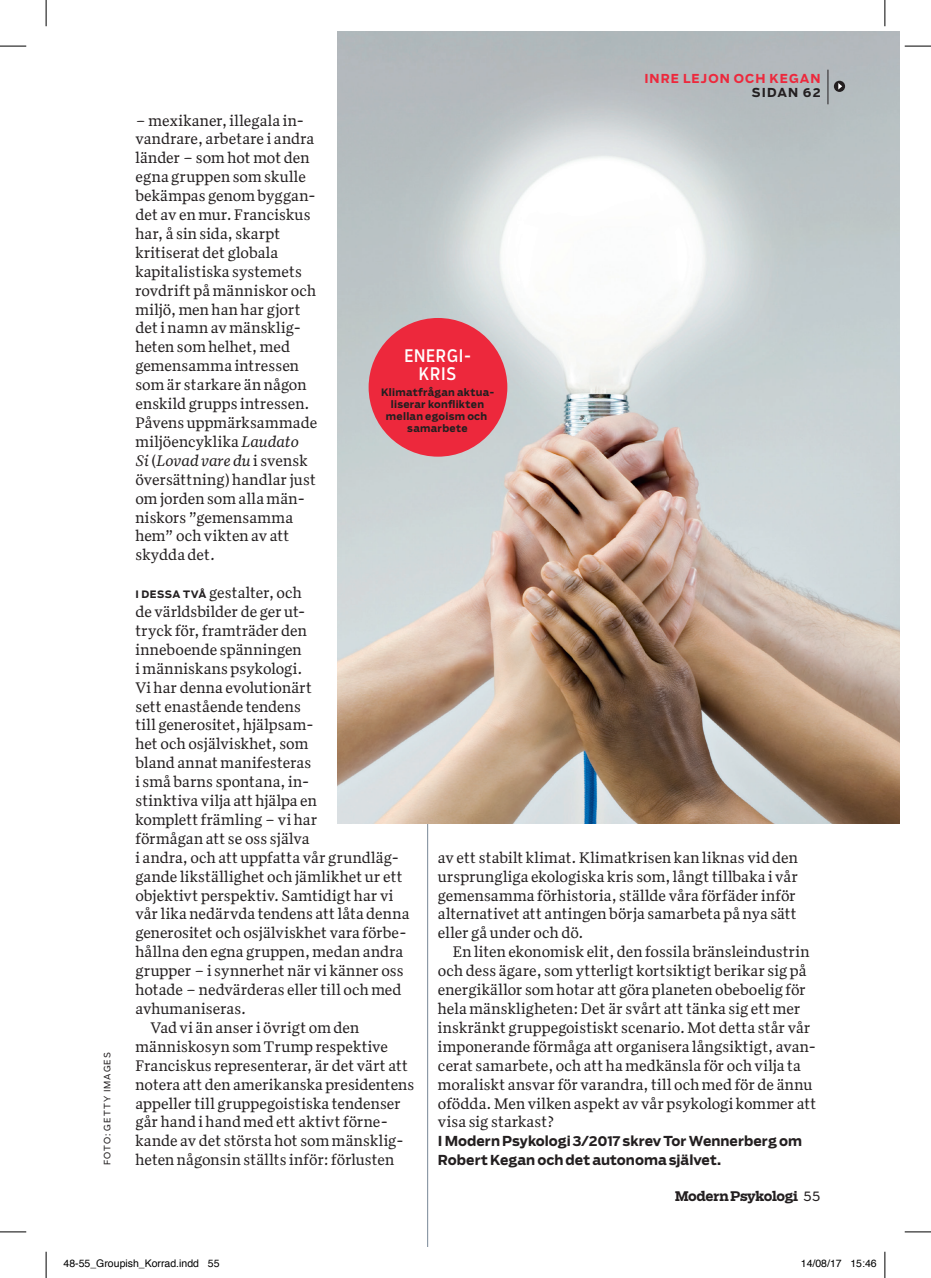
<style>
.page{position:relative;width:931px;height:1278px;background:#fff}
.page>*{position:absolute;margin:0;border:0;box-sizing:border-box;transform-origin:0 0}
.t1{font:17.15px/17.8px "Boomer Cond";letter-spacing:.045em;color:#fff;text-align:center}
.t2{font:15.75px/18.9px "Quiosco Two";letter-spacing:.005em;color:#231f20}
.t3{font:700 13.65px "Boomer";letter-spacing:-.005em;color:#231f20}
.t4{font:700 13.12px "Boomer Serif";letter-spacing:-.025em;color:#231f20}
.t5{font:700 12.25px "Boomer";letter-spacing:.085em;color:#ed283c}
.t6{font:700 12.25px "Boomer";letter-spacing:.095em;color:#231f20}
.t7{font:10.5px "Helvetica";color:#000}
.t8{font:700 10.15px/12.1px "Boomer";letter-spacing:.025em;color:#231f20;text-align:center}
.t9{font:8.75px "Boomer";letter-spacing:.115em;color:#231f20}
.s1{font-style:italic}
.s2{font-family:"Boomer";font-weight:700;font-size:10.15px}
.s3{font-family:"Boomer";font-weight:400}
</style>
<div class="page">
<hr style="left:427px;top:31px;width:1px;height:1216px;background:#798898">
<img style="left:337px;top:31px;width:562px;height:793px">
<div style="left:368px;top:318px;width:139px;height:139px;background:#ed283c;border-radius:50%"></div>
<div style="left:833px;top:81px;width:12px;height:11px;background:#231f20;border-radius:50%"></div>
<svg style="left:838px;top:83px;width:4px;height:7px"></svg>
<hr style="left:827px;top:70px;width:1px;height:34px;background:#231f20">
<svg style="left:0;top:46px;width:26px;height:1px"></svg>
<svg style="left:904px;top:46px;width:27px;height:1px"></svg>
<svg style="left:0;top:1231px;width:26px;height:1px"></svg>
<svg style="left:904px;top:1231px;width:27px;height:1px"></svg>
<svg style="left:46px;top:0;width:1px;height:26px"></svg>
<svg style="left:46px;top:1252px;width:1px;height:26px"></svg>
<svg style="left:884px;top:0;width:1px;height:26px"></svg>
<svg style="left:884px;top:1252px;width:1px;height:26px"></svg>
<p class="t9" style="left:102px;top:1165px;width:114px;rotate:-90deg">FOTO: GETTY IMAGES</p>
<p class="t5" style="left:644px;top:71px;width:178px">INRE LEJON OCH KEGAN</p>
<p class="t6" style="left:751px;top:85px;width:70px">SIDAN 62</p>
<p class="t2" style="left:135px;top:110px;width:183px">– mexikaner, illegala in&shy;vandrare, arbetare i andra länder – som hot mot den egna gruppen som skulle bekämpas genom byggan&shy;det av en mur. Franciskus har, å sin sida, skarpt kritiserat det globala kapitalistiska systemets rovdrift på människor och miljö, men han har gjort det i namn av mänsklig&shy;heten som helhet, med gemensamma intressen som är starkare än någon enskild grupps intressen.<br>Påvens uppmärksammade miljöencyklika <span class="s1">Laudato<br>Si</span> (<span class="s1">Lovad vare du</span> i svensk översättning) handlar just om jorden som alla män&shy;niskors ”gemensamma hem” och vikten av att skydda det.</p>
<p class="t2" style="left:135px;top:583px;width:168px"><span class="s2">I DESSA TVÅ</span> gestalter, och</p>
<p class="t2" style="left:135px;top:602px;width:172px">de världsbilder de ger ut-</p>
<p class="t2" style="left:135px;top:621px;width:173px">tryck för, framträder den</p>
<p class="t2" style="left:135px;top:640px;width:168px">inneboende spänningen</p>
<p class="t2" style="left:135px;top:659px;width:168px">i människans psykologi.</p>
<p class="t2" style="left:135px;top:677px;width:178px">Vi har denna evolutionärt</p>
<p class="t2" style="left:135px;top:696px;width:167px">sett enastående tendens</p>
<p class="t2" style="left:135px;top:715px;width:180px">till generositet, hjälpsam-</p>
<p class="t2" style="left:135px;top:734px;width:174px">het och osjälviskhet, som</p>
<p class="t2" style="left:135px;top:753px;width:177px">bland annat manifesteras</p>
<p class="t2" style="left:135px;top:772px;width:176px">i små barns spontana, in-</p>
<p class="t2" style="left:135px;top:791px;width:183px">stinktiva vilja att hjälpa en</p>
<p class="t2" style="left:135px;top:810px;width:183px">komplett främling – vi har</p>
<p class="t2" style="left:135px;top:829px;width:176px">förmågan att se oss själva</p>
<p class="t2" style="left:135px;top:848px;width:266px">i andra, och att uppfatta vår grundläg-</p>
<p class="t2" style="left:135px;top:866px;width:269px">gande likställighet och jämlikhet ur ett</p>
<p class="t2" style="left:135px;top:885px;width:259px">objektivt perspektiv. Samtidigt har vi</p>
<p class="t2" style="left:135px;top:904px;width:275px">vår lika nedärvda tendens att låta denna</p>
<p class="t2" style="left:135px;top:923px;width:273px">generositet och osjälviskhet vara förbe-</p>
<p class="t2" style="left:135px;top:942px;width:269px">hållna den egna gruppen, medan andra</p>
<p class="t2" style="left:135px;top:961px;width:270px">grupper – i synnerhet när vi känner oss</p>
<p class="t2" style="left:135px;top:980px;width:267px">hotade – nedvärderas eller till och med</p>
<p class="t2" style="left:135px;top:999px;width:112px">avhumaniseras.</p>
<p class="t2" style="left:150px;top:1018px;width:210px">Vad vi än anser i övrigt om den</p>
<p class="t2" style="left:135px;top:1037px;width:254px">människosyn som Trump respektive</p>
<p class="t2" style="left:135px;top:1055px;width:274px">Franciskus representerar, är det värt att</p>
<p class="t2" style="left:135px;top:1074px;width:280px">notera att den amerikanska presidentens</p>
<p class="t2" style="left:135px;top:1093px;width:267px">appeller till gruppegoistiska tendenser</p>
<p class="t2" style="left:135px;top:1112px;width:254px">går hand i hand med ett aktivt förne-</p>
<p class="t2" style="left:135px;top:1131px;width:270px">kande av det största hot som mänsklig-</p>
<p class="t2" style="left:135px;top:1150px;width:260px">heten någonsin ställts inför: förlusten</p>
<p class="t1" style="left:404px;top:347px;width:68px">ENERGI-<br>KRIS</p>
<p class="t8" style="left:381px;top:386px;width:114px">Klimatfrågan aktua&shy;liserar konflikten mellan egoism och samarbete</p>
<p class="t2" style="left:438px;top:848px;width:361px">av ett stabilt klimat. Klimatkrisen kan liknas vid den ursprungliga ekologiska kris som, långt tillbaka i vår gemensamma förhistoria, ställde våra förfäder inför alternativet att antingen börja samarbeta på nya sätt eller gå under och dö.</p>
<p class="t2" style="left:438px;top:942px;width:380px;text-indent:15px">En liten ekonomisk elit, den fossila bränsleindustrin och dess ägare, som ytterligt kortsiktigt berikar sig på energikällor som hotar att göra planeten obeboelig för hela mänskligheten: Det är svårt att tänka sig ett mer inskränkt gruppegoistiskt scenario. Mot detta står vår imponerande förmåga att organisera långsiktigt, avan&shy;cerat samarbete, och att ha medkänsla för och vilja ta moraliskt ansvar för varandra, till och med för de ännu ofödda. Men vilken aspekt av vår psykologi kommer att visa sig starkast?</p>
<p class="t3" style="left:438px;top:1132px;width:365px">I Modern Psykologi 3/2017 skrev Tor Wennerberg om</p>
<p class="t3" style="left:438px;top:1151px;width:285px">Robert Kegan och det autonoma självet.</p>
<p class="t4" style="left:675px;top:1187px;width:147px">Modern Psykologi <span class="s3">55</span></p>
<p class="t7" style="left:64px;top:1259px;width:157px">48-55_Groupish_Korrad.indd 55</p>
<p class="t7" style="left:800px;top:1259px;width:77px">14/08/17 15:46</p>
</div>
